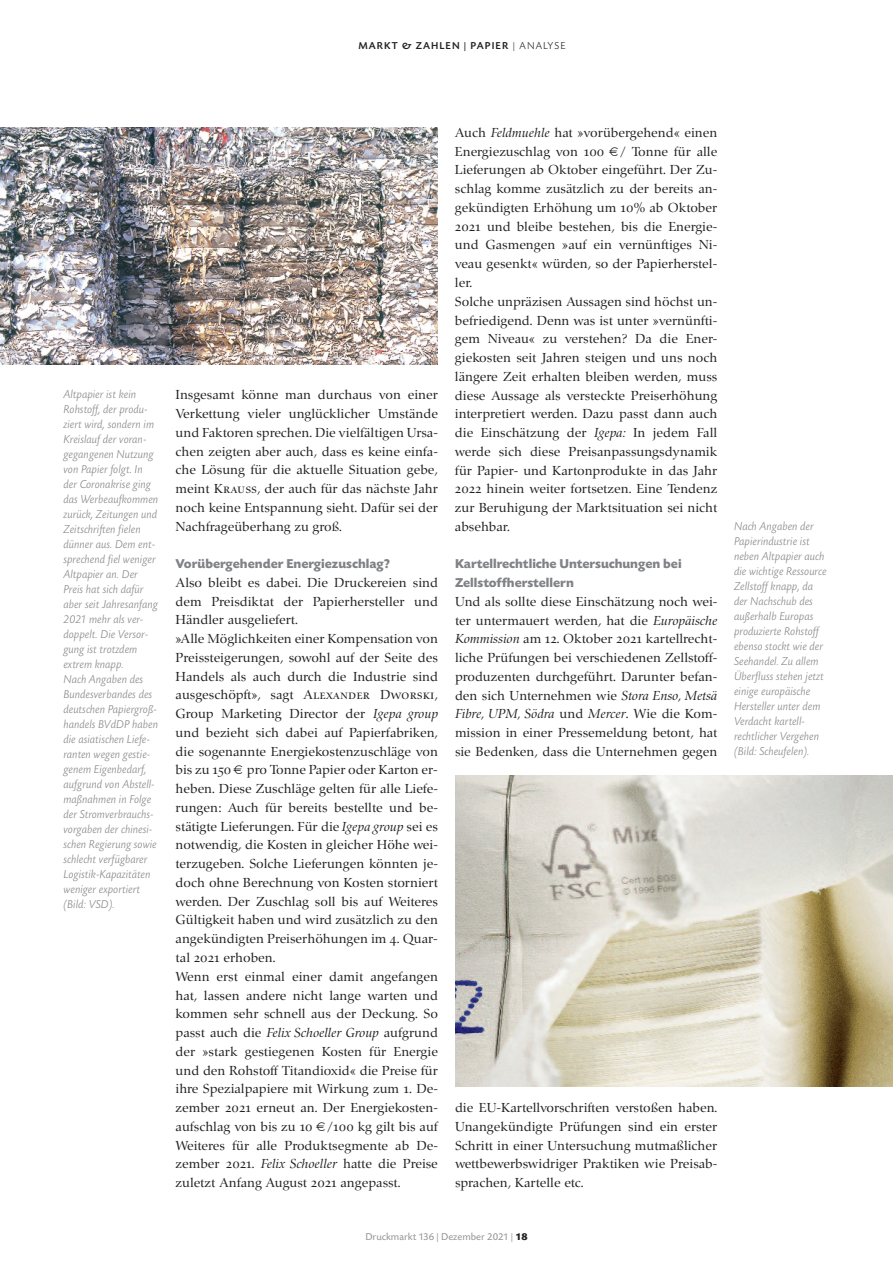
<style>
.page{position:relative;width:893px;height:1263px;background:#fff}
.page>*{position:absolute;margin:0;border:0;box-sizing:border-box;transform-origin:0 0}
.t1{font:13.5px/18.8px "Zapf Renais SB";color:#231f20;text-align:justify}
.t2{font:700 13.5px/18.8px "Today SB";color:#808285}
.t3{font:italic 300 12px/15px "Today SB";color:#808285}
.t4{font:10.5px "Today SB";color:#939598}
.t5{font:500 10.5px "Today SB";letter-spacing:.1em;color:#231f20}
.s1{font-weight:300}
.s2{font-family:"Zapf Renais SB Caps"}
.s3{font-style:italic}
.s4{font-weight:700;color:#231f20}
</style>
<div class="page">
<img style="left:455px;top:775px;width:438px;height:312px">
<img style="left:0;top:128px;width:438px;height:236px">
<p class="t5" style="left:358px;top:40px;width:209px">MARKT &amp; ZAHLEN | PAPIER <span class="s1">| ANALYSE</span></p>
<p class="t3" style="left:64px;top:387px;width:96px">Altpapier ist kein<br>Rohstoff, der produ&shy;ziert wird, sondern im<br>Kreislauf der voran&shy;gegangenen Nutzung von Papier folgt. In der Coronakrise ging das Werbeaufkommen zurück, Zeitungen und<br>Zeitschriften fielen dünner aus. Dem ent&shy;sprechend fiel weniger<br>Altpapier an. Der<br>Preis hat sich dafür aber seit Jahresanfang<br>2021 mehr als ver&shy;doppelt. Die Versor&shy;gung ist trotzdem extrem knapp.<br>Nach Angaben des<br>Bundesverbandes des deutschen Papiergroß&shy;handels BVdDP haben die asiatischen Liefe&shy;ranten wegen gestie&shy;genem Eigenbedarf, aufgrund von Abstell&shy;maßnahmen in Folge der Stromverbrauchs&shy;vorgaben der chinesi&shy;schen Regierung sowie schlecht verfügbarer<br>Logistik-Kapazitäten weniger exportiert (Bild: VSD).</p>
<p class="t1" style="left:176px;top:385px;width:264px">Insgesamt könne man durchaus von einer Verkettung vieler unglücklicher Umstände und Faktoren sprechen. Die vielfältigen Ursa&shy;chen zeigten aber auch, dass es keine einfa&shy;che Lösung für die aktuelle Situation gebe, meint <span class="s2">Krauss</span>, der auch für das nächste Jahr noch keine Entspannung sieht. Dafür sei der Nachfrageüberhang zu groß.</p>
<p class="t2" style="left:176px;top:554px;width:216px">Vorübergehender Energiezuschlag?</p>
<p class="t1" style="left:176px;top:573px;width:264px;text-align:left">Also bleibt es dabei. Die Druckereien sind dem Preisdiktat der Papierhersteller und Händler ausgeliefert.<br>»Alle Möglichkeiten einer Kompensation von Preissteigerungen, sowohl auf der Seite des Handels als auch durch die Industrie sind ausgeschöpft», sagt <span class="s2">Alexander Dworski, </span>Group Marketing Director der <span class="s3">Igepa group </span>und bezieht sich dabei auf Papierfabriken, die sogenannte Energiekostenzuschläge von bis zu <span class="s2">150</span> pro Tonne Papier oder Karton er&shy;heben. Diese Zuschläge gelten für alle Liefe&shy;rungen: Auch für bereits bestellte und be&shy;stätigte Lieferungen. Für die <span class="s3">Igepa group</span> sei es notwendig, die Kosten in gleicher Höhe wei&shy;terzugeben. Solche Lieferungen könnten je&shy;doch ohne Berechnung von Kosten storniert werden. Der Zuschlag soll bis auf Weiteres Gültigkeit haben und wird zusätzlich zu den angekündigten Preiserhöhungen im <span class="s2">4.</span> Quar&shy;tal <span class="s2">2021</span> erhoben.<br>Wenn erst einmal einer damit angefangen hat, lassen andere nicht lange warten und kommen sehr schnell aus der Deckung. So passt auch die <span class="s3">Felix Schoeller Group</span> aufgrund der »stark gestiegenen Kosten für Energie und den Rohstoff Titandioxid« die Preise für ihre Spezialpapiere mit Wirkung zum <span class="s2">1.</span> De&shy;zember <span class="s2">2021</span> erneut an. Der Energiekosten&shy;aufschlag von bis zu <span class="s2">10 /100</span> kg gilt bis auf Weiteres für alle Produktsegmente ab De&shy;zember <span class="s2">2021</span>. <span class="s3">Felix Schoeller</span> hatte die Preise zuletzt Anfang August <span class="s2">2021</span> angepasst.</p>
<p class="t1" style="left:455px;top:123px;width:264px;text-align:left">Auch <span class="s3">Feldmuehle</span> hat »vorübergehend« einen Energiezuschlag von <span class="s2">100</span> / Tonne für alle Lieferungen ab Oktober eingeführt. Der Zu&shy;schlag komme zusätzlich zu der bereits an&shy;gekündigten Erhöhung um <span class="s2">10%</span> ab Oktober <span class="s2">2021</span> und bleibe bestehen, bis die Energie&shy;und Gasmengen »auf ein vernünftiges Ni&shy;veau gesenkt« würden, so der Papierherstel&shy;ler.<br>Solche unpräzisen Aussagen sind höchst un&shy;befriedigend. Denn was ist unter »vernünfti&shy;gem Niveau« zu verstehen? Da die Ener&shy;giekosten seit Jahren steigen und uns noch längere Zeit erhalten bleiben werden, muss diese Aussage als versteckte Preiserhöhung interpretiert werden. Dazu passt dann auch die Einschätzung der <span class="s3">Igepa:</span> In jedem Fall werde sich diese Preisanpassungsdynamik für Papier- und Kartonprodukte in das Jahr <span class="s2">2022</span> hinein weiter fortsetzen. Eine Tendenz zur Beruhigung der Marktsituation sei nicht absehbar.</p>
<p class="t2" style="left:455px;top:554px;width:228px">Kartellrechtliche Untersuchungen bei<br>Zellstoffherstellern</p>
<p class="t1" style="left:455px;top:592px;width:264px">Und als sollte diese Einschätzung noch wei&shy;ter untermauert werden, hat die <span class="s3">Europäische Kommission</span> am <span class="s2">12</span>. Oktober <span class="s2">2021</span> kartellrecht&shy;liche Prüfungen bei verschiedenen Zellstoff&shy;produzenten durchgeführt. Darunter befan&shy;den sich Unternehmen wie <span class="s3">Stora Enso, Metsä Fibre, UPM, Södra</span> und <span class="s3">Mercer</span>. Wie die Kom&shy;mission in einer Pressemeldung betont, hat sie Bedenken, dass die Unternehmen gegen</p>
<p class="t1" style="left:455px;top:1098px;width:264px">die EU-Kartellvorschriften verstoßen haben.<br>Unangekündigte Prüfungen sind ein erster Schritt in einer Untersuchung mutmaßlicher wettbewerbswidriger Praktiken wie Preisab&shy;sprachen, Kartelle etc.</p>
<p class="t3" style="left:734px;top:518px;width:94px">Nach Angaben der<br>Papierindustrie ist neben Altpapier auch die wichtige Ressource<br>Zellstoff knapp, da der Nachschub des außerhalb Europas produzierte Rohstoff ebenso stockt wie der<br>Seehandel. Zu allem<br>Überfluss stehen jetzt einige europäische<br>Hersteller unter dem<br>Verdacht kartell&shy;rechtlicher Vergehen (Bild: Scheufelen).</p>
<p class="t4" style="left:365px;top:1230px;width:164px">Druckmarkt 136 | Dezember 2021 | <span class="s4">18</span></p>
</div>
